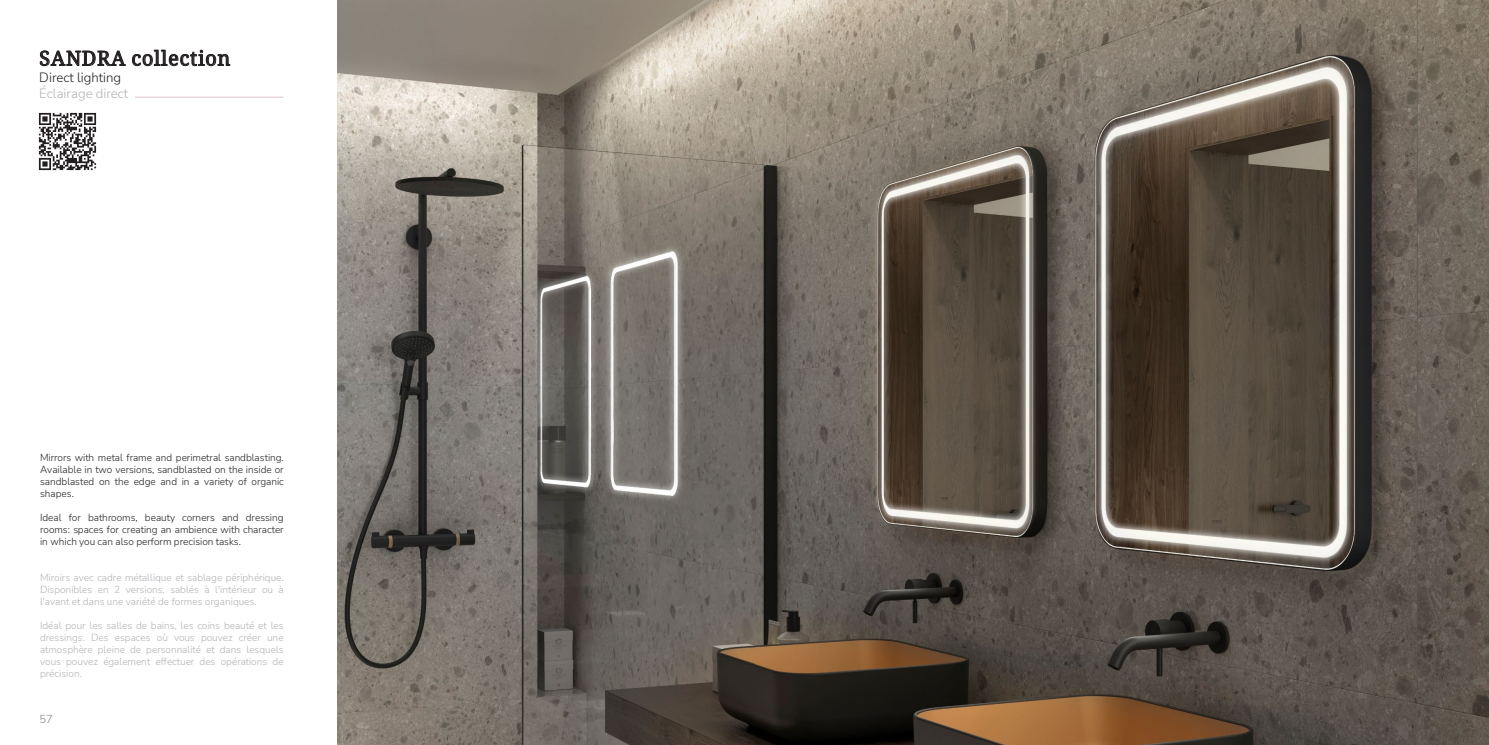
<style>
.page{position:relative;width:1489px;height:745px;background:#fff}
.page>*{position:absolute;margin:0;border:0;box-sizing:border-box;transform-origin:0 0}
.t1{font:20px "Noto Serif";letter-spacing:.04em;color:#231f20}
.t2{font:300 13.25px/15.8px "Nunito Sans";color:#b2b3b7}
.t3{font:11.25px "Nunito Sans";color:#9b9ca0}
.t4{font:300 10px/12px "Nunito Sans";color:#b2b3b7;text-align:justify}
.t5{font:300 10px/12px "Nunito Sans";color:#231f20;text-align:justify}
.s1{color:#231f20}
</style>
<div class="page">
<hr style="left:135px;top:97px;width:148px;height:1px;background:#e1c2c8">
<img style="left:38px;top:112px;width:59px;height:59px">
<img style="left:337px;top:0;width:418px;height:744px">
<svg style="left:755px;top:0;width:733px;height:744px"></svg>
<svg style="left:1212px;top:520px;width:9px;height:3px"></svg>
<svg style="left:941px;top:497px;width:6px;height:3px"></svg>
<p class="t1" style="left:39px;top:44px;width:192px">SANDRA collection</p>
<p class="t2" style="left:39px;top:69px;width:90px"><span class="s1">Direct lighting<br></span>Éclairage direct</p>
<p class="t5" style="left:40px;top:451px;width:245px">Mirrors with metal frame and perimetral sandblasting.<br>Available in two versions, sandblasted on the inside or sandblasted on the edge and in a variety of organic shapes.</p>
<p class="t5" style="left:40px;top:511px;width:245px">Ideal for bathrooms, beauty corners and dressing rooms: spaces for creating an ambience with character in which you can also perform precision tasks.</p>
<p class="t4" style="left:40px;top:571px;width:245px">Miroirs avec cadre métallique et sablage périphérique.<br>Disponibles en 2 versions, sablés à l'intérieur ou à l'avant et dans une variété de formes organiques.</p>
<p class="t4" style="left:40px;top:619px;width:245px">Idéal pour les salles de bains, les coins beauté et les dressings. Des espaces où vous pouvez créer une atmosphère pleine de personnalité et dans lesquels vous pouvez également effectuer des opérations de précision.</p>
<p class="t3" style="left:40px;top:710px;width:15px">57</p>
</div>
